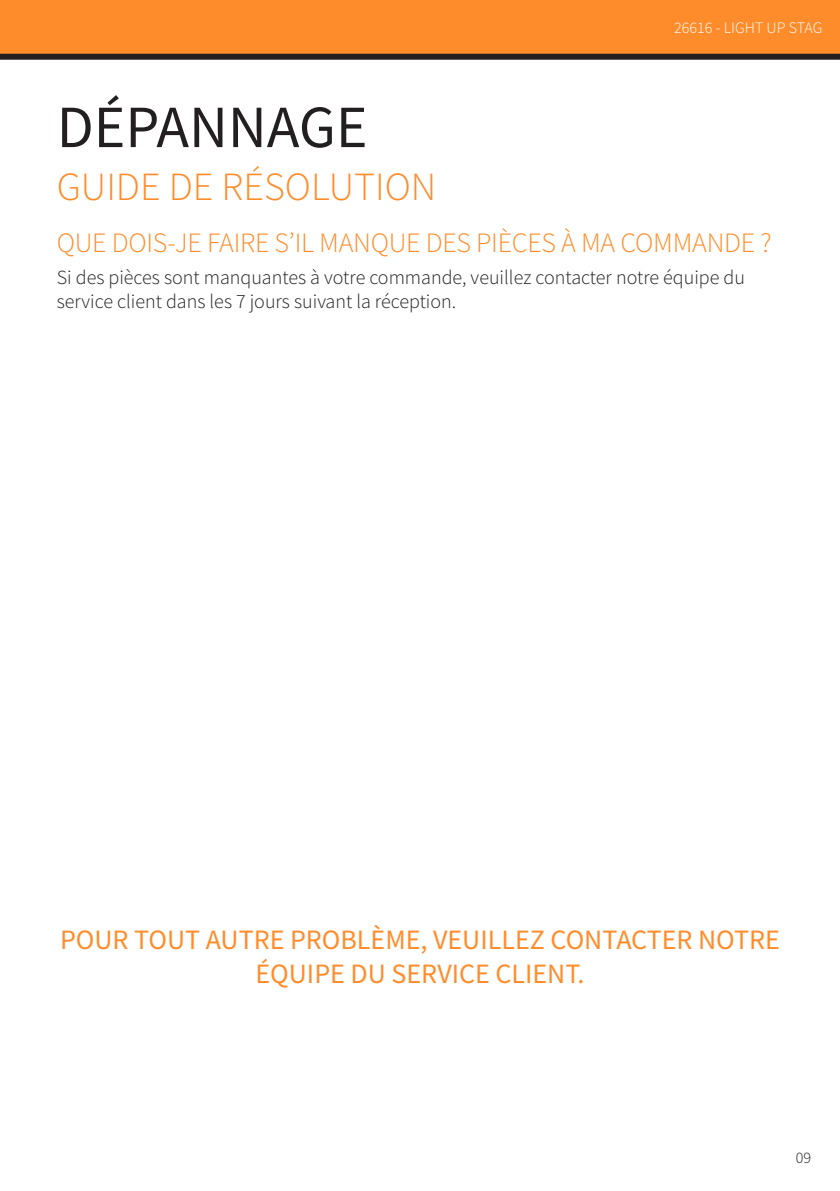
<style>
.page{position:relative;width:840px;height:1191px;background:#fff}
.page>*{position:absolute;margin:0;border:0;box-sizing:border-box;transform-origin:0 0}
.t1{font:60px "Source Sans Pro";color:#231f20}
.t2{font:300 40px "Source Sans Pro";color:#ff8c2b}
.t3{font:28px "Source Sans Pro";color:#ff8c2b}
.t4{font:300 28px "Source Sans Pro";letter-spacing:-.01em;color:#ff8c2b}
.t5{font:300 20px/24px "Source Sans Pro";color:#231f20}
.t6{font:300 16px "Source Sans Pro";color:#fff}
.t7{font:300 16px "Source Sans Pro";color:#231f20}
</style>
<div class="page">
<div style="left:0;top:0;width:839px;height:57px;background:#ff8c2b"></div>
<div style="left:0;top:54px;width:839px;height:6px;background:#231f20"></div>
<p class="t1" style="left:57px;top:89px;width:312px">DÉPANNAGE</p>
<p class="t2" style="left:57px;top:162px;width:381px">GUIDE DE RÉSOLUTION</p>
<p class="t6" style="left:673px;top:18px;width:150px">26616 - LIGHT UP STAG</p>
<p class="t4" style="left:57px;top:225px;width:716px">QUE DOIS-JE FAIRE S’IL MANQUE DES PIÈCES À MA COMMANDE ?</p>
<p class="t5" style="left:57px;top:265px;width:689px">Si des pièces sont manquantes à votre commande, veuillez contacter notre équipe du service client dans les 7 jours suivant la réception.</p>
<p class="t3" style="left:60px;top:922px;width:721px">POUR TOUT AUTRE PROBLÈME, VEUILLEZ CONTACTER NOTRE</p>
<p class="t3" style="left:255px;top:956px;width:330px">ÉQUIPE DU SERVICE CLIENT.</p>
<p class="t7" style="left:795px;top:1147px;width:17px">09</p>
</div>
